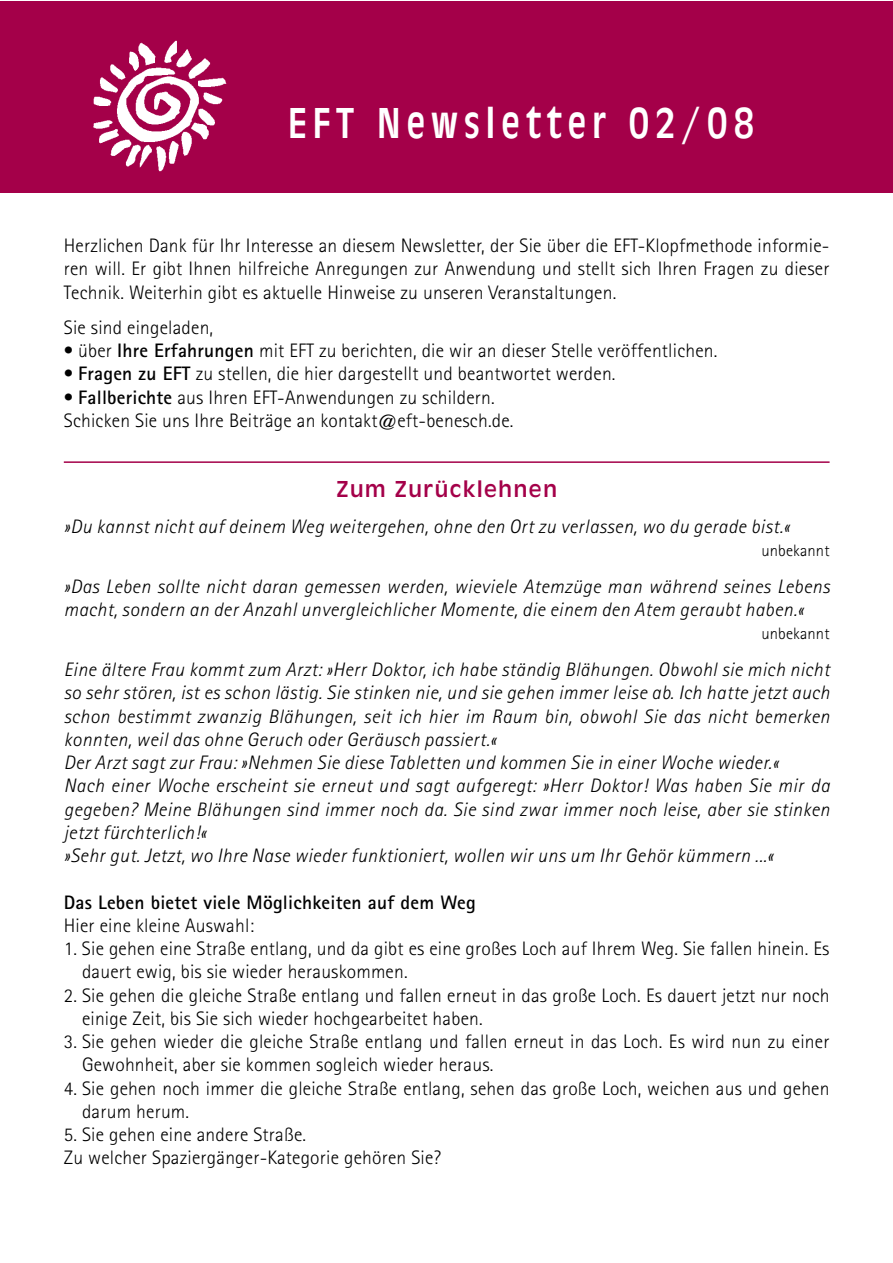
<style>
.page{position:relative;width:893px;height:1263px;background:#fff}
.page>*{position:absolute;margin:0;border:0;box-sizing:border-box;transform-origin:0 0}
.t1{font:condensed 45px "Antique Oli T";letter-spacing:.135em;color:#fff}
.t2{font:24px "Antique Oli T";letter-spacing:.065em;color:#a40049}
.t3{font:300 19.5px/23.2px "Rotis Sans Serif";letter-spacing:.01em;color:#000}
.t4{font:italic 300 19.5px/23.2px "Rotis Sans Serif";letter-spacing:.025em;color:#000}
.t5{font:700 19.5px "Rotis Sans Serif";letter-spacing:.01em;color:#000}
.t6{font:300 16.5px "Rotis Sans Serif";letter-spacing:.01em;color:#000}
.s1{font-weight:700}
</style>
<div class="page">
<div style="left:0;top:2px;width:892px;height:191px;background:#a40049"></div>
<img style="left:93px;top:40px;width:134px;height:132px">
<hr style="left:64px;top:461px;width:765px;height:2px;background:#a40049">
<h1 class="t1" style="left:288px;top:106px;width:467px">EFT Newsletter 02/08</h1>
<p class="t3" style="left:64px;top:236px;width:767px;text-align:justify">Herzlichen Dank für Ihr Interesse an diesem Newsletter, der Sie über die EFT-Klopfmethode informie&shy;ren will. Er gibt Ihnen hilfreiche Anregungen zur Anwendung und stellt sich Ihren Fragen zu dieser Technik. Weiterhin gibt es aktuelle Hinweise zu unseren Veranstaltungen.</p>
<p class="t3" style="left:64px;top:318px;width:151px">Sie sind eingeladen,</p>
<p class="t3" style="left:64px;top:341px;width:655px">• über <span class="s1">Ihre Erfahrungen</span> mit EFT zu berichten, die wir an dieser Stelle veröffentlichen.</p>
<p class="t3" style="left:64px;top:364px;width:553px">• <span class="s1">Fragen zu EFT</span> zu stellen, die hier dargestellt und beantwortet werden.</p>
<p class="t3" style="left:64px;top:387px;width:451px">• <span class="s1">Fallberichte</span> aus Ihren EFT-Anwendungen zu schildern.<br>Schicken Sie uns Ihre Beiträge an kontakt@eft-benesch.de.</p>
<p class="t2" style="left:336px;top:479px;width:222px">Zum Zurücklehnen</p>
<p class="t4" style="left:64px;top:517px;width:727px">»Du kannst nicht auf deinem Weg weitergehen, ohne den Ort zu verlassen, wo du gerade bist.«</p>
<p class="t6" style="left:761px;top:545px;width:70px">unbekannt</p>
<p class="t4" style="left:64px;top:577px;width:767px">»Das Leben sollte nicht daran gemessen werden, wieviele Atemzüge man während seines Lebens macht, sondern an der Anzahl unvergleichlicher Momente, die einem den Atem geraubt haben.«</p>
<p class="t6" style="left:761px;top:628px;width:70px">unbekannt</p>
<p class="t4" style="left:64px;top:660px;width:767px">Eine ältere Frau kommt zum Arzt: »Herr Doktor, ich habe ständig Blähungen. Obwohl sie mich nicht so sehr stören, ist es schon lästig. Sie stinken nie, und sie gehen immer leise ab. Ich hatte jetzt auch schon bestimmt zwanzig Blähungen, seit ich hier im Raum bin, obwohl Sie das nicht bemerken konnten, weil das ohne Geruch oder Geräusch passiert.«<br>Der Arzt sagt zur Frau: »Nehmen Sie diese Tabletten und kommen Sie in einer Woche wieder.«<br>Nach einer Woche erscheint sie erneut und sagt aufgeregt: »Herr Doktor! Was haben Sie mir da gegeben? Meine Blähungen sind immer noch da. Sie sind zwar immer noch leise, aber sie stinken jetzt fürchterlich!«<br>»Sehr gut. Jetzt, wo Ihre Nase wieder funktioniert, wollen wir uns um Ihr Gehör kümmern ...«</p>
<p class="t5" style="left:64px;top:895px;width:413px">Das Leben bietet viele Möglichkeiten auf dem Weg</p>
<p class="t3" style="left:64px;top:916px;width:192px">Hier eine kleine Auswahl:</p>
<p class="t3" style="left:82px;top:939px;width:749px;text-indent:-18px">1. Sie gehen eine Straße entlang, und da gibt es eine großes Loch auf Ihrem Weg. Sie fallen hinein. Es dauert ewig, bis sie wieder herauskommen.</p>
<p class="t3" style="left:82px;top:985px;width:749px;text-indent:-18px">2. Sie gehen die gleiche Straße entlang und fallen erneut in das große Loch. Es dauert jetzt nur noch einige Zeit, bis Sie sich wieder hochgearbeitet haben.</p>
<p class="t3" style="left:82px;top:1032px;width:749px;text-indent:-18px">3. Sie gehen wieder die gleiche Straße entlang und fallen erneut in das Loch. Es wird nun zu einer<br>Gewohnheit, aber sie kommen sogleich wieder heraus.</p>
<p class="t3" style="left:82px;top:1078px;width:749px;text-indent:-18px">4. Sie gehen noch immer die gleiche Straße entlang, sehen das große Loch, weichen aus und gehen darum herum.</p>
<p class="t3" style="left:64px;top:1125px;width:379px">5. Sie gehen eine andere Straße.<br>Zu welcher Spaziergänger-Kategorie gehören Sie?</p>
</div>
